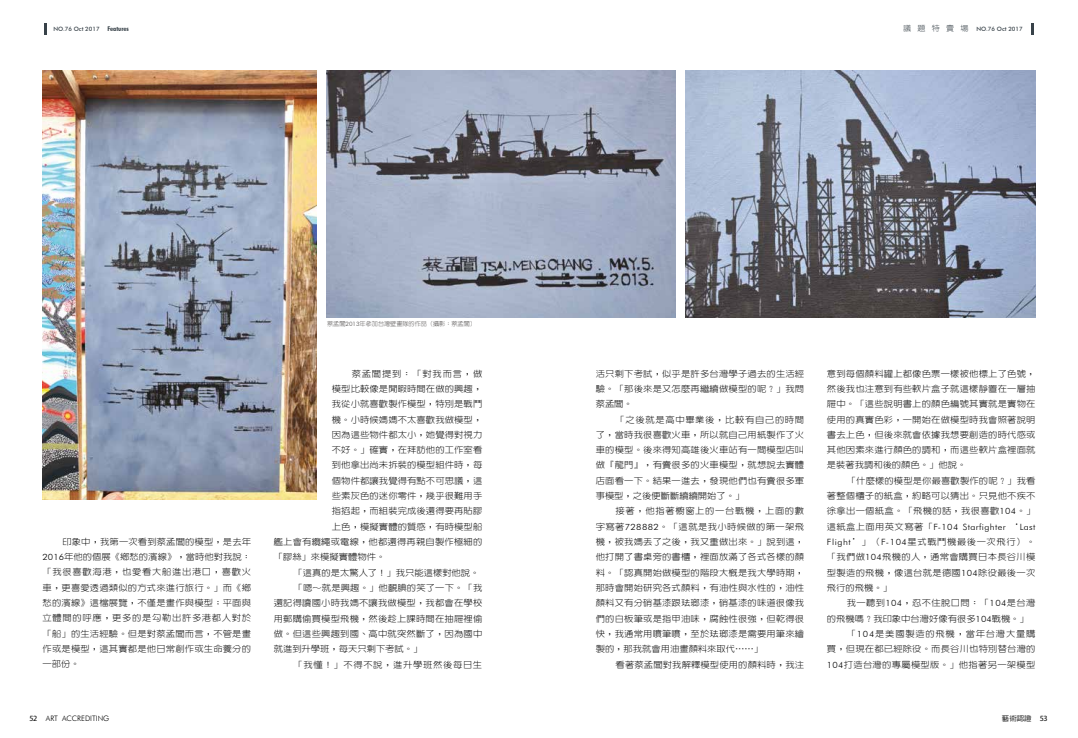
<style>
.page{position:relative;width:1078px;height:738px;background:#fff}
.page>*{position:absolute;margin:0;border:0;box-sizing:border-box;transform-origin:0 0}
.t1{font:300 8.6px/15.3px "AR New Hei B5";letter-spacing:.02em;color:#000;text-align:justify;scale:1.08 1}
.t2{font:300 8.6px "AR New Hei B5";color:#000;scale:1.08 1}
.t3{font:300 8.6px "Futura BT";letter-spacing:.04em;color:#000;scale:1.08 1}
.t4{font:300 8.6px "AR New Hei B5";letter-spacing:.04em;color:#000;scale:1.08 1}
.t5{font:300 8.6px "AR New Hei B5";letter-spacing:.08em;color:#000;scale:1.08 1}
.t6{font:300 8.6px "AR New Hei B5";letter-spacing:.07em;color:#000;scale:1.08 1}
.t7{font:300 8.6px "AR New Hei B5";letter-spacing:.085em;color:#000;scale:1.08 1}
.t8{font:300 7.5px "Futura BT";color:#000}
.t9{font:500 6.8px "Lin Gothic";color:#000;scale:1.1 1}
.t10{font:300 6px "AR New Hei B5";color:#4c4948}
.t11{font:500 5.9px "Futura BT";color:#384249}
.s1{font-weight:700;font-stretch:condensed;font-size:6.5px}
.s2{font-family:"AR New Hei B5";font-weight:300;font-size:7.5px}
.s3{font-family:"Futura BT"}
.s4{font-family:"Microsoft Jheng Hei";font-weight:400}
.s5{font-family:"AR New Hei B5"}
.s6{font-family:"Myriad Pro";font-weight:400;font-size:8px}
</style>
<div class="page">
<svg style="left:44px;top:23px;width:2px;height:11px"></svg>
<svg style="left:1031px;top:23px;width:3px;height:11px"></svg>
<img style="left:326px;top:71px;width:349px;height:246px">
<img style="left:43px;top:71px;width:273px;height:428px">
<img style="left:685px;top:71px;width:350px;height:246px">
<p class="t11" style="left:53px;top:25px;width:77px">NO.76 Oct 2017 <span class="s1">Features</span></p>
<p class="t11" style="left:902px;top:25px;width:121px"><span class="s2">議 題 特 賣 場</span> NO.76 Oct 2017</p>
<p class="t1" style="left:43px;top:533px;width:194px;text-indent:20px">印象中，我第一次看到蔡孟閶的模型，是去年<span class="s3">2016</span>年他的個展《鄉愁的濱線》，當時他對我說：「我很喜歡海港，也愛看大船進出港口，喜歡火車，更喜愛透過類似的方式來進行旅行。」而《鄉愁的濱線》這檔展覽，不僅是畫作與模型；平面與立體間的呼應，更多的是勾勒出許多港都人對於「船」的生活經驗。但是對蔡孟閶而言，不管是畫作或是模型，這其實都是他日常創作或生命養分的一部份。</p>
<p class="t10" style="left:327px;top:320px;width:150px">蔡孟閶<span class="s3">2013</span>年參加台灣壁畫隊的作品（攝影：蔡孟閶）</p>
<p class="t7" style="left:351px;top:369px;width:122px">蔡孟閶提到：「對我而言，做</p>
<p class="t1" style="left:332px;top:380px;width:141px">模型比較像是閒暇時間在做的興趣，</p>
<p class="t1" style="left:332px;top:396px;width:141px">我從小就喜歡製作模型，特別是戰鬥</p>
<p class="t1" style="left:332px;top:411px;width:141px">機。小時候媽媽不太喜歡我做模型，</p>
<p class="t1" style="left:332px;top:426px;width:141px">因為這些物件都太小，她覺得對視力</p>
<p class="t1" style="left:332px;top:442px;width:141px">不好。」確實，在拜訪他的工作室看</p>
<p class="t1" style="left:332px;top:457px;width:141px">到他拿出尚未拆裝的模型組件時，每</p>
<p class="t1" style="left:332px;top:472px;width:141px">個物件都讓我覺得有點不可思議，這</p>
<p class="t1" style="left:332px;top:488px;width:141px">些素灰色的迷你零件，幾乎很難用手</p>
<p class="t1" style="left:332px;top:503px;width:141px">指掐起，而組裝完成後還得要再貼膠</p>
<p class="t1" style="left:332px;top:518px;width:141px">上色，模擬實體的質感，有時模型船</p>
<p class="t1" style="left:274px;top:533px;width:194px">艦上會有纜繩或電線，他都還得再親自製作極細的</p>
<p class="t2" style="left:274px;top:552px;width:105px">「膠絲」來模擬實體物件。</p>
<p class="t2" style="left:293px;top:567px;width:174px">「這真的是太驚人了！」我只能這樣對他說。</p>
<p class="t1" style="left:293px;top:579px;width:176px">「嗯∼就是興趣。」他靦腆的笑了一下。「我</p>
<p class="t1" style="left:274px;top:595px;width:194px">還記得讀國小時我媽不讓我做模型，我都會在學校</p>
<p class="t1" style="left:274px;top:610px;width:194px">用郵購偷買模型飛機，然後趁上課時間在抽屜裡偷</p>
<p class="t1" style="left:274px;top:625px;width:194px">做。但這些興趣到國、高中就突然斷了，因為國中</p>
<p class="t2" style="left:274px;top:644px;width:139px">就進到升學班，每天只剩下考試。」</p>
<p class="t6" style="left:293px;top:659px;width:176px">「我懂！」不得不說，進升學班然後每日生</p>
<p class="t1" style="left:595px;top:365px;width:194px">活只剩下考試，似乎是許多台灣學子過去的生活經驗。「那後來是又怎麼再繼續做模型的呢？」我問蔡孟閶。</p>
<p class="t1" style="left:595px;top:411px;width:194px;text-indent:20px">「之後就是高中畢業後，比較有自己的時間了，當時我很喜歡火車，所以就自己用紙製作了火車的模型。後來得知高雄後火車站有一間模型店叫做『龍門』，有賣很多的火車模型，就想說去實體店面看一下。結果一進去，發現他們也有賣很多軍事模型，之後便斷斷續續開始了。」</p>
<p class="t1" style="left:595px;top:503px;width:194px;text-indent:20px">接著，他指著櫥窗上的一台戰機，上面的數字寫著<span class="s3">728882</span>。「這就是我小時候做的第一架飛機，被我媽丟了之後，我又重做出來。」說到這，他打開了書桌旁的書櫃，裡面放滿了各式各樣的顏料。「認真開始做模型的階段大概是我大學時期，那時會開始研究各式顏料，有油性與水性的，油性顏料又有分硝基漆跟<span class="s4">珐</span>瑯漆，硝基漆的味道很像我們的白板筆或是指甲油味，腐蝕性很強，但乾得很快，我通常用噴筆噴，至於<span class="s4">珐</span>瑯漆是需要用筆來繪製的，那我就會用油畫顏料來取代⋯⋯」</p>
<p class="t1" style="left:615px;top:656px;width:176px">看著蔡孟閶對我解釋模型使用的顏料時，我注</p>
<p class="t1" style="left:826px;top:365px;width:194px">意到每個顏料罐上都像色票一樣被他標上了色號，然後我也注意到有些軟片盒子就這樣靜置在一層抽屜中。「這些說明書上的顏色編號其實就是實物在使用的真實色彩，一開始在做模型時我會照著說明書去上色，但後來就會依據我想要創造的時代感或其他因素來進行顏色的調和，而這些軟片盒裡面就是裝著我調和後的顏色。」他說。</p>
<p class="t1" style="left:826px;top:472px;width:194px;text-indent:20px">「什麼樣的模型是你最喜歡製作的呢？」我看著整個櫃子的紙盒，約略可以猜出。只見他不疾不徐拿出一個紙盒。「飛機的話，我很喜歡<span class="s3">104</span>。」</p>
<p class="t3" style="left:826px;top:521px;width:194px"><span class="s5">這紙盒上面用英文寫著「</span>F-104 Starfighter <span class="s5">‘</span>Last</p>
<p class="t1" style="left:826px;top:533px;width:194px"><span class="s3">Flight</span>’」（<span class="s3">F-104</span>星式戰鬥機最後一次飛行）。「我們做<span class="s3">104</span>飛機的人，通常會購買日本長谷川模型製造的飛機，像這台就是德國<span class="s3">104</span>除役最後一次飛行的飛機。」</p>
<p class="t4" style="left:846px;top:598px;width:176px">我一聽到<span class="s3">104</span>，忍不住脫口問：「<span class="s3">104</span>是台灣</p>
<p class="t2" style="left:826px;top:613px;width:188px">的飛機嗎？我印象中台灣好像有很多<span class="s3">104</span>戰機。」</p>
<p class="t5" style="left:846px;top:629px;width:176px">「<span class="s3">104</span>是美國製造的飛機，當年台灣大量購</p>
<p class="t1" style="left:826px;top:641px;width:194px">買，但現在都已經除役。而長谷川也特別替台灣的</p>
<p class="t1" style="left:826px;top:656px;width:194px"><span class="s3">104</span>打造台灣的專屬模型版。」他指著另一架模型</p>
<p class="t8" style="left:30px;top:713px;width:81px"><span class="s6">52</span> ART ACCREDITING</p>
<p class="t9" style="left:1001px;top:714px;width:43px">藝術認證 <span class="s6">53</span></p>
</div>
